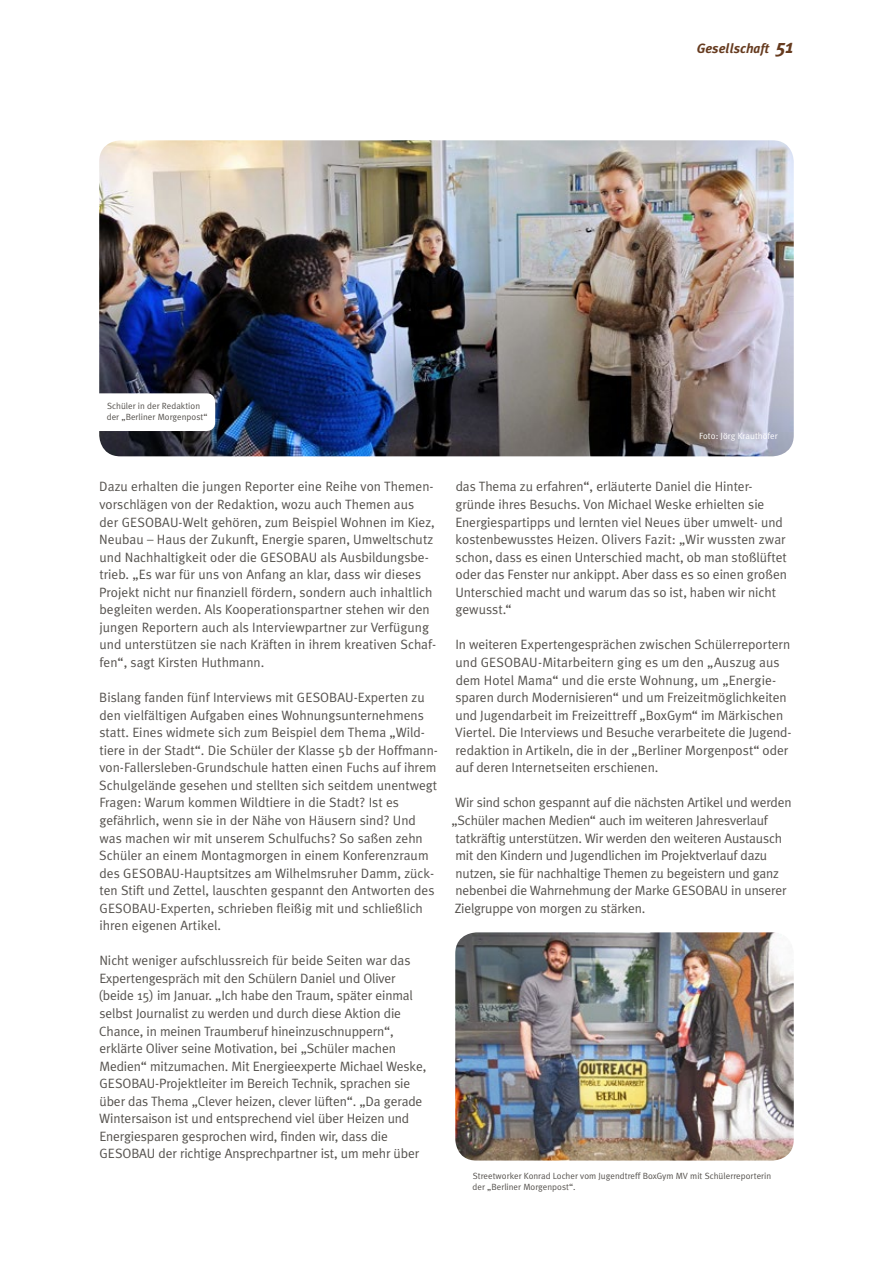
<style>
.page{position:relative;width:893px;height:1263px;background:#fff}
.page>*{position:absolute;margin:0;border:0;box-sizing:border-box;transform-origin:0 0}
.t1{font:13.5px/17.5px "Meta Plus Normal";color:#55524e}
.t2{font:italic 700 13.5px "Meta Plus";color:#663b1f}
.t3{font:9px/11.2px "Meta Plus Normal";color:#55524e}
.t4{font:9px "Meta Plus Normal";color:#fff}
.s1{font-size:19.5px}
</style>
<div class="page">
<img style="left:99px;top:140px;width:695px;height:316px">
<div style="left:81px;top:393px;width:134px;height:38px;background:#fff;border-radius:9px"></div>
<img style="left:455px;top:932px;width:339px;height:228px">
<p class="t2" style="left:697px;top:40px;width:99px">Gesellschaft <span class="s1">51</span></p>
<p class="t3" style="left:107px;top:400px;width:102px">Schüler in der Redaktion der „Berliner Morgenpost“</p>
<p class="t4" style="left:699px;top:430px;width:80px">Foto: Jörg Krauthöfer</p>
<p class="t1" style="left:99px;top:478px;width:338px">Dazu erhalten die jungen Reporter eine Reihe von Themen&shy;vorschlägen von der Redaktion, wozu auch Themen aus der GESOBAU-Welt gehören, zum Beispiel Wohnen im Kiez, Neubau – Haus der Zukunft, Energie sparen, Umweltschutz und Nachhaltigkeit oder die GESOBAU als Ausbildungsbe&shy;trieb. „Es war für uns von Anfang an klar, dass wir dieses Projekt nicht nur finanziell fördern, sondern auch inhaltlich begleiten werden. Als Kooperationspartner stehen wir den jungen Reportern auch als Interviewpartner zur Verfügung und unterstützen sie nach Kräften in ihrem kreativen Schaf&shy;fen“, sagt Kirsten Huthmann.</p>
<p class="t1" style="left:99px;top:688px;width:340px">Bislang fanden fünf Interviews mit GESOBAU-Experten zu den vielfältigen Aufgaben eines Wohnungsunternehmens statt. Eines widmete sich zum Beispiel dem Thema „Wild&shy;tiere in der Stadt“. Die Schüler der Klasse 5b der Hoffmann&shy;von-Fallersleben-Grundschule hatten einen Fuchs auf ihrem Schulgelände gesehen und stellten sich seitdem unentwegt Fragen: Warum kommen Wildtiere in die Stadt? Ist es gefährlich, wenn sie in der Nähe von Häusern sind? Und was machen wir mit unserem Schulfuchs? So saßen zehn Schüler an einem Montagmorgen in einem Konferenzraum des GESOBAU-Hauptsitzes am Wilhelmsruher Damm, zück&shy;ten Stift und Zettel, lauschten gespannt den Antworten des GESOBAU-Experten, schrieben fleißig mit und schließlich ihren eigenen Artikel.</p>
<p class="t1" style="left:99px;top:952px;width:329px">Nicht weniger aufschlussreich für beide Seiten war das Expertengespräch mit den Schülern Daniel und Oliver (beide 15) im Januar. „Ich habe den Traum, später einmal selbst Journalist zu werden und durch diese Aktion die Chance, in meinen Traumberuf hineinzuschnuppern“, erklärte Oliver seine Motivation, bei „Schüler machen Medien“ mitzumachen. Mit Energieexperte Michael Weske, GESOBAU-Projektleiter im Bereich Technik, sprachen sie über das Thema „Clever heizen, clever lüften“. „Da gerade Wintersaison ist und entsprechend viel über Heizen und Energiesparen gesprochen wird, finden wir, dass die GESOBAU der richtige Ansprechpartner ist, um mehr über</p>
<p class="t1" style="left:455px;top:478px;width:333px">das Thema zu erfahren“, erläuterte Daniel die Hinter&shy;gründe ihres Besuchs. Von Michael Weske erhielten sie Energiespartipps und lernten viel Neues über umwelt- und kostenbewusstes Heizen. Olivers Fazit: „Wir wussten zwar schon, dass es einen Unterschied macht, ob man stoßlüftet oder das Fenster nur ankippt. Aber dass es so einen großen Unterschied macht und warum das so ist, haben wir nicht gewusst.“</p>
<p class="t1" style="left:455px;top:636px;width:338px">In weiteren Expertengesprächen zwischen Schülerreportern und GESOBAU-Mitarbeitern ging es um den „Auszug aus dem Hotel Mama“ und die erste Wohnung, um „Energie&shy;sparen durch Modernisieren“ und um Freizeitmöglichkeiten und Jugendarbeit im Freizeittreff „BoxGym“ im Märkischen Viertel. Die Interviews und Besuche verarbeitete die Jugend&shy;redaktion in Artikeln, die in der „Berliner Morgenpost“ oder auf deren Internetseiten erschienen.</p>
<p class="t1" style="left:452px;top:794px;width:341px">Wir sind schon gespannt auf die nächsten Artikel und werden „Schüler machen Medien“ auch im weiteren Jahresverlauf tatkräftig unterstützen. Wir werden den weiteren Austausch mit den Kindern und Jugendlichen im Projektverlauf dazu nutzen, sie für nachhaltige Themen zu begeistern und ganz nebenbei die Wahrnehmung der Marke GESOBAU in unserer Zielgruppe von morgen zu stärken.</p>
<p class="t3" style="left:473px;top:1170px;width:300px">Streetworker Konrad Locher vom Jugendtreff BoxGym MV mit Schülerreporterin der „Berliner Morgenpost“.</p>
</div>
